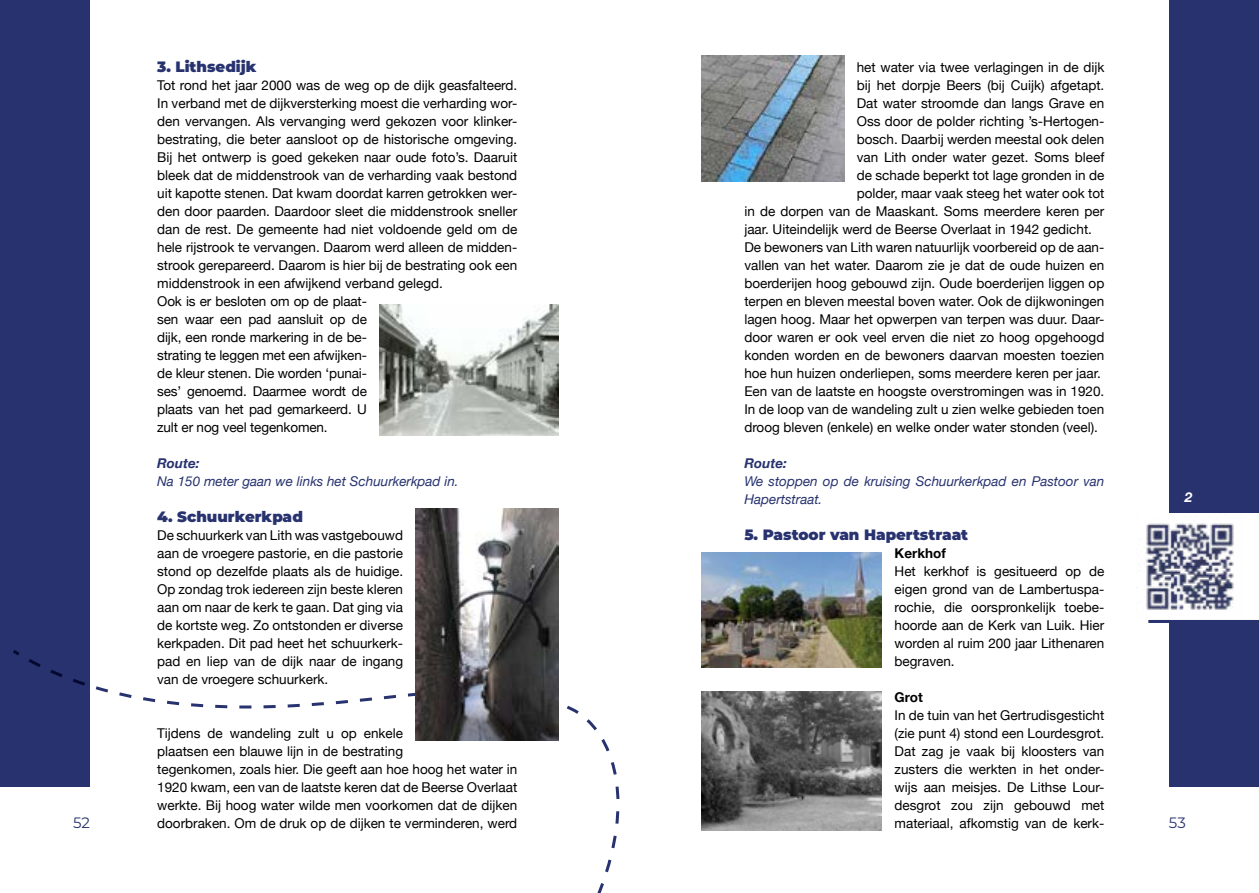
<style>
.page{position:relative;width:1259px;height:893px;background:#fff}
.page>*{position:absolute;margin:0;border:0;box-sizing:border-box;transform-origin:0 0}
.t1{font:900 15px "Montserrat";color:#27326f}
.t2{font:15px "Montserrat";color:#27326f}
.t3{font:13.5px/18px "Helvetica Neue";color:#000;text-align:justify}
.t4{font:italic 13.5px/18px "Helvetica Neue";color:#27326f}
.t5{font:italic 700 13.5px "Helvetica Neue";color:#27326f}
.t6{font:700 13.5px "Helvetica Neue";color:#000}
.t7{font:italic 700 13.5px "Helvetica Neue";color:#fff}
</style>
<div class="page">
<div style="left:0;top:0;width:90px;height:787px;background:#27326f"></div>
<div style="left:1169px;top:0;width:90px;height:787px;background:#27326f"></div>
<img style="left:380px;top:304px;width:178px;height:132px">
<svg style="left:13px;top:647px;width:733px;height:246px"></svg>
<img style="left:416px;top:508px;width:142px;height:233px">
<img style="left:702px;top:55px;width:142px;height:126px">
<div style="left:1132px;top:514px;width:127px;height:106px;background:#fff"></div>
<img style="left:1146px;top:523px;width:88px;height:87px">
<hr style="left:1148px;top:620px;width:111px;height:3px;background:#27326f">
<img style="left:702px;top:553px;width:180px;height:114px">
<img style="left:702px;top:691px;width:180px;height:139px">
<p class="t1" style="left:157px;top:55px;width:101px">3. Lithsedijk</p>
<p class="t3" style="left:157px;top:77px;width:361px;text-align:left">Tot rond het jaar 2000 was de weg op de dijk geasfalteerd.<br>In verband met de dijkversterking moest die verharding wor&shy;den vervangen. Als vervanging werd gekozen voor klinker&shy;bestrating, die beter aansloot op de historische omgeving.<br>Bij het ontwerp is goed gekeken naar oude foto’s. Daaruit bleek dat de middenstrook van de verharding vaak bestond uit kapotte stenen. Dat kwam doordat karren getrokken wer&shy;den door paarden. Daardoor sleet die middenstrook sneller dan de rest. De gemeente had niet voldoende geld om de hele rijstrook te vervangen. Daarom werd alleen de midden&shy;strook gerepareerd. Daarom is hier bij de bestrating ook een middenstrook in een afwijkend verband gelegd.<br>Ook is er besloten om op de plaat-<br>sen waar een pad aansluit op de<br>dijk, een ronde markering in de be-<br>strating te leggen met een afwijken-<br>de kleur stenen. Die worden ‘punai-<br>ses’ genoemd. Daarmee wordt de<br>plaats van het pad gemarkeerd. U<br>zult er nog veel tegenkomen.</p>
<p class="t5" style="left:157px;top:453px;width:44px">Route:</p>
<p class="t4" style="left:157px;top:473px;width:303px">Na 150 meter gaan we links het Schuurkerkpad in.</p>
<p class="t1" style="left:157px;top:505px;width:147px">4. Schuurkerkpad</p>
<p class="t3" style="left:157px;top:527px;width:247px">De schuurkerk van Lith was vastgebouwd aan de vroegere pastorie, en die pastorie stond op dezelfde plaats als de huidige.<br>Op zondag trok iedereen zijn beste kleren aan om naar de kerk te gaan. Dat ging via de kortste weg. Zo ontstonden er diverse kerkpaden. Dit pad heet het schuurkerk&shy;pad en liep van de dijk naar de ingang van de vroegere schuurkerk.</p>
<p class="t3" style="left:856px;top:59px;width:249px">het water via twee verlagingen in de dijk</p>
<p class="t3" style="left:856px;top:77px;width:249px">bij het dorpje Beers (bij Cuijk) afgetapt.</p>
<p class="t3" style="left:856px;top:95px;width:249px">Dat water stroomde dan langs Grave en</p>
<p class="t3" style="left:856px;top:113px;width:249px">Oss door de polder richting ’s-Hertogen-</p>
<p class="t3" style="left:856px;top:131px;width:249px">bosch. Daarbij werden meestal ook delen</p>
<p class="t3" style="left:856px;top:149px;width:249px">van Lith onder water gezet. Soms bleef</p>
<p class="t3" style="left:856px;top:167px;width:249px">de schade beperkt tot lage gronden in de</p>
<p class="t3" style="left:856px;top:185px;width:249px">polder, maar vaak steeg het water ook tot</p>
<p class="t3" style="left:744px;top:203px;width:361px">in de dorpen van de Maaskant. Soms meerdere keren per</p>
<p class="t3" style="left:744px;top:221px;width:349px">jaar. Uiteindelijk werd de Beerse Overlaat in 1942 gedicht.</p>
<p class="t3" style="left:744px;top:239px;width:361px">De bewoners van Lith waren natuurlijk voorbereid op de aan-</p>
<p class="t3" style="left:744px;top:257px;width:361px">vallen van het water. Daarom zie je dat de oude huizen en</p>
<p class="t3" style="left:744px;top:275px;width:361px">boerderijen hoog gebouwd zijn. Oude boerderijen liggen op</p>
<p class="t3" style="left:744px;top:293px;width:361px">terpen en bleven meestal boven water. Ook de dijkwoningen</p>
<p class="t3" style="left:744px;top:311px;width:361px">lagen hoog. Maar het opwerpen van terpen was duur. Daar-</p>
<p class="t3" style="left:744px;top:329px;width:361px">door waren er ook veel erven die niet zo hoog opgehoogd</p>
<p class="t3" style="left:744px;top:347px;width:361px">konden worden en de bewoners daarvan moesten toezien</p>
<p class="t3" style="left:744px;top:365px;width:358px">hoe hun huizen onderliepen, soms meerdere keren per jaar.</p>
<p class="t3" style="left:744px;top:383px;width:361px">Een van de laatste en hoogste overstromingen was in 1920.</p>
<p class="t3" style="left:744px;top:401px;width:361px">In de loop van de wandeling zult u zien welke gebieden toen</p>
<p class="t3" style="left:744px;top:419px;width:355px">droog bleven (enkele) en welke onder water stonden (veel).</p>
<p class="t5" style="left:744px;top:452px;width:44px">Route:</p>
<p class="t4" style="left:744px;top:473px;width:361px">We stoppen op de kruising Schuurkerkpad en Pastoor van<br>Hapertstraat.</p>
<p class="t1" style="left:744px;top:523px;width:225px">5. Pastoor van Hapertstraat</p>
<p class="t6" style="left:894px;top:543px;width:53px">Kerkhof</p>
<p class="t3" style="left:894px;top:563px;width:211px">Het kerkhof is gesitueerd op de eigen grond van de Lambertuspa&shy;rochie, die oorspronkelijk toebe&shy;hoorde aan de Kerk van Luik. Hier worden al ruim 200 jaar Lithenaren begraven.</p>
<p class="t6" style="left:894px;top:687px;width:30px">Grot</p>
<p class="t3" style="left:894px;top:707px;width:211px">In de tuin van het Gertrudisgesticht (zie punt 4) stond een Lourdesgrot.<br>Dat zag je vaak bij kloosters van zusters die werkten in het onder&shy;wijs aan meisjes. De Lithse Lour&shy;desgrot zou zijn gebouwd met materiaal, afkomstig van de kerk-</p>
<p class="t7" style="left:1184px;top:487px;width:9px">2</p>
<p class="t3" style="left:157px;top:725px;width:361px;text-align:left">Tijdens de wandeling zult u op enkele<br>plaatsen een blauwe lijn in de bestrating<br>tegenkomen, zoals hier. Die geeft aan hoe hoog het water in 1920 kwam, een van de laatste keren dat de Beerse Overlaat werkte. Bij hoog water wilde men voorkomen dat de dijken doorbraken. Om de druk op de dijken te verminderen, werd</p>
<p class="t2" style="left:73px;top:812px;width:18px">52</p>
<p class="t2" style="left:1169px;top:812px;width:18px">53</p>
</div>
